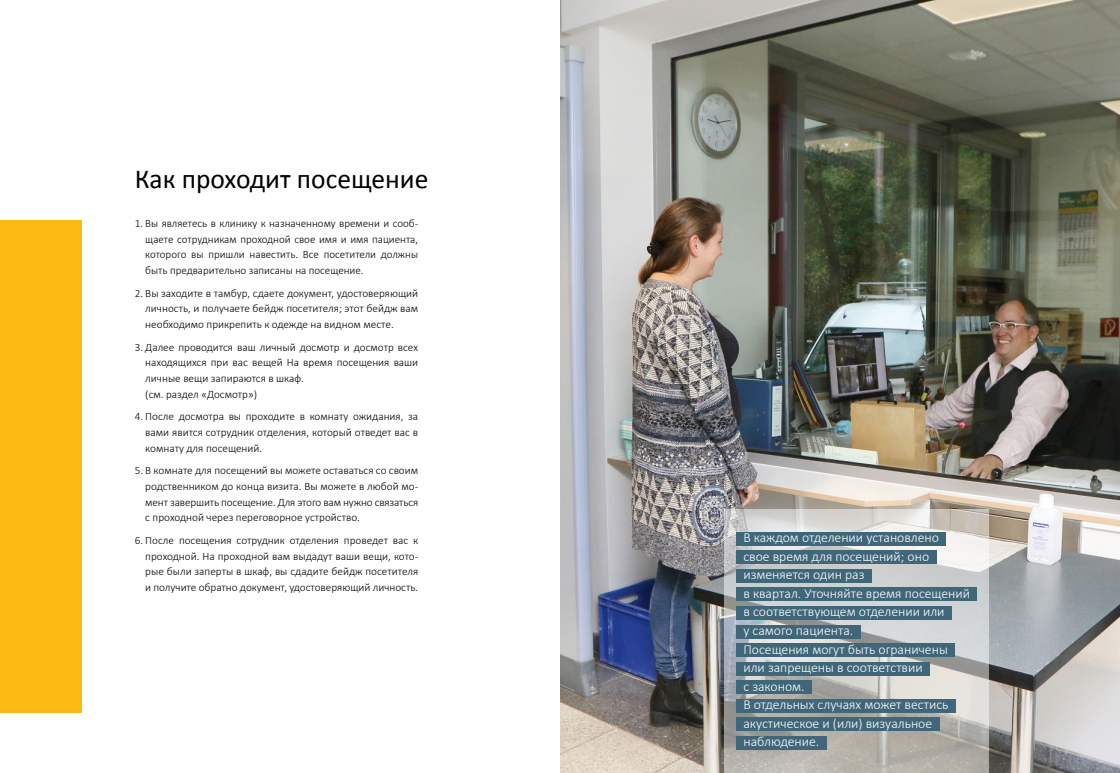
<style>
.page{position:relative;width:1120px;height:773px;background:#fff}
.page>*{position:absolute;margin:0;border:0;box-sizing:border-box;transform-origin:0 0}
.t1{font:27.5px "Calibri";color:#000}
.t2{font:300 13.75px/18.5px "Calibri";color:#fff}
.t3{font:300 11.25px/15.6px "Calibri";color:#000;text-align:justify}
</style>
<div class="page">
<div style="left:0;top:220px;width:81px;height:492px;background:#fdb913"></div>
<img style="left:560px;top:0;width:560px;height:772px">
<svg style="left:724px;top:509px;width:265px;height:263px;background:#c2c2c0"></svg>
<div style="left:736px;top:531px;width:210px;height:14px;background:#406779"></div>
<div style="left:736px;top:550px;width:200px;height:14px;background:#406779"></div>
<div style="left:736px;top:569px;width:135px;height:13px;background:#406779"></div>
<div style="left:736px;top:587px;width:241px;height:14px;background:#406779"></div>
<div style="left:736px;top:606px;width:215px;height:13px;background:#406779"></div>
<div style="left:736px;top:624px;width:124px;height:14px;background:#406779"></div>
<div style="left:736px;top:643px;width:219px;height:13px;background:#406779"></div>
<div style="left:736px;top:661px;width:194px;height:14px;background:#406779"></div>
<div style="left:736px;top:680px;width:75px;height:14px;background:#406779"></div>
<div style="left:736px;top:698px;width:219px;height:14px;background:#406779"></div>
<div style="left:736px;top:717px;width:203px;height:14px;background:#406779"></div>
<div style="left:736px;top:735px;width:90px;height:14px;background:#406779"></div>
<h1 class="t1" style="left:135px;top:162px;width:295px">Как проходит посещение</h1>
<p class="t3" style="left:145px;top:215px;width:274px;text-indent:-11px">1. Вы являетесь в клинику к назначенному времени и сооб&shy;щаете сотрудникам проходной свое имя и имя пациента, которого вы пришли навестить. Все посетители должны быть предварительно записаны на посещение.</p>
<p class="t3" style="left:145px;top:284px;width:274px;text-indent:-11px">2. Вы заходите в тамбур, сдаете документ, удостоверяющий личность, и получаете бейдж посетителя; этот бейдж вам необходимо прикрепить к одежде на видном месте.</p>
<p class="t3" style="left:145px;top:338px;width:274px;text-align:left;text-indent:-11px">3. Далее проводится ваш личный досмотр и досмотр всех находящихся при вас вещей На время посещения ваши личные вещи запираются в шкаф.<br>(см. раздел «Досмотр»)</p>
<p class="t3" style="left:145px;top:408px;width:274px;text-indent:-11px">4. После досмотра вы проходите в комнату ожидания, за вами явится сотрудник отделения, который отведет вас в комнату для посещений.</p>
<p class="t3" style="left:145px;top:462px;width:274px;text-indent:-11px">5. В комнате для посещений вы можете оставаться со своим родственником до конца визита. Вы можете в любой мо&shy;мент завершить посещение. Для этого вам нужно связаться с проходной через переговорное устройство.</p>
<p class="t3" style="left:145px;top:531px;width:274px;text-indent:-11px">6. После посещения сотрудник отделения проведет вас к проходной. На проходной вам выдадут ваши вещи, кото&shy;рые были заперты в шкаф, вы сдадите бейдж посетителя и получите обратно документ, удостоверяющий личность.</p>
<p class="t2" style="left:743px;top:527px;width:228px">В каждом отделении установлено<br>свое время для посещений; оно изменяется один раз<br>в квартал. Уточняйте время посещений в соответствующем отделении или<br>у самого пациента.<br>Посещения могут быть ограничены или запрещены в соответствии<br>с законом.<br>В отдельных случаях может вестись акустическое и (или) визуальное наблюдение.</p>
</div>
